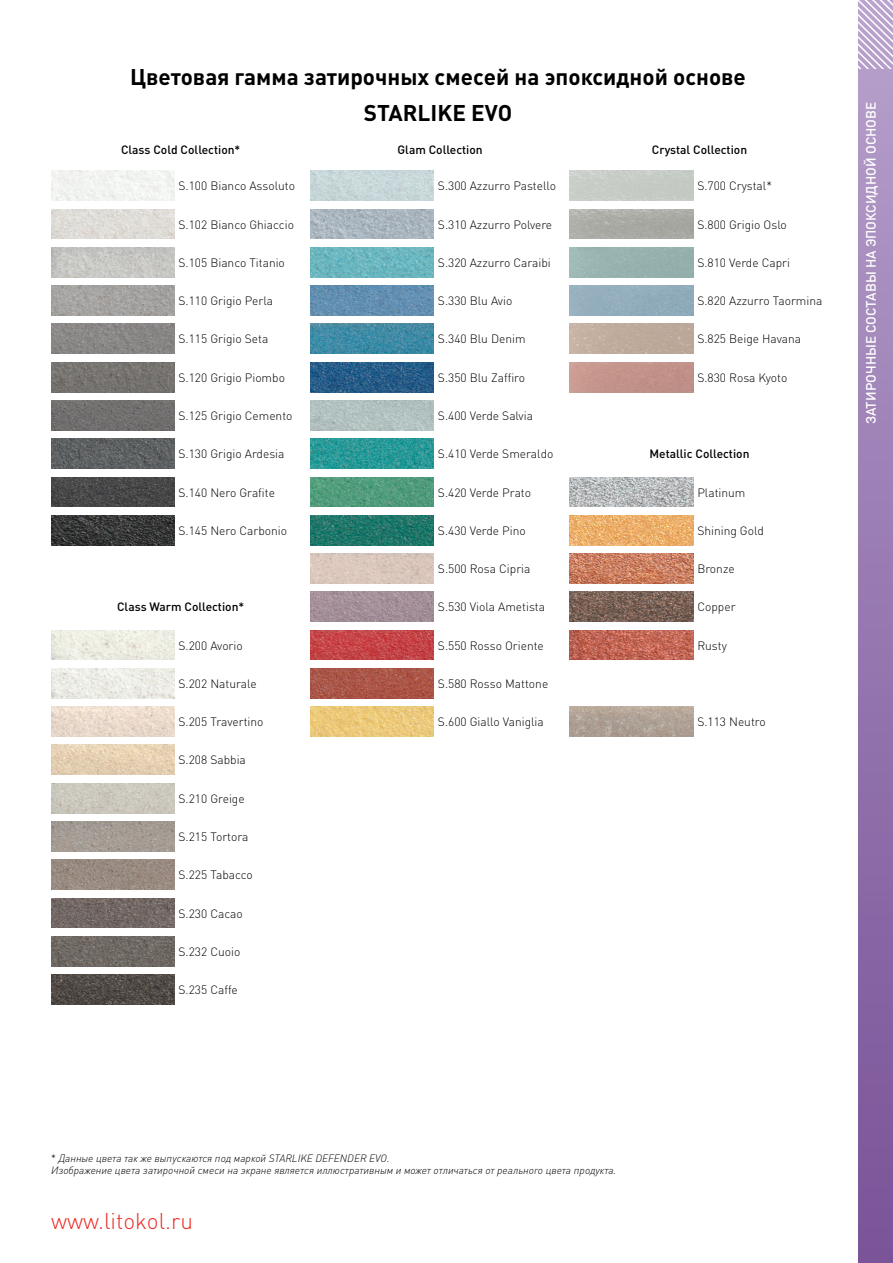
<style>
.page{position:relative;width:893px;height:1263px;background:#fff}
.page>*{position:absolute;margin:0;border:0;box-sizing:border-box;transform-origin:0 0}
.t1{font:700 22.5px/35.5px "DIN Pro";color:#000;text-align:center}
.t2{font:300 22.5px "DIN Pro";color:#ee2a24}
.t3{font:500 13.5px "DIN Pro";color:#fff}
.t4{font:300 12px "DIN Pro";color:#000}
.t5{font:500 12px "DIN Pro";color:#000}
.t6{font:italic 300 10.5px/12.6px "DIN Pro";color:#000}
.s1{font-style:normal}
</style>
<div class="page">
<div style="left:859px;top:0;width:34px;height:1263px;background:linear-gradient(to bottom,#b69fcb,#785297)"></div>
<svg style="left:859px;top:0;width:34px;height:68px"></svg>
<img style="left:51px;top:171px;width:123px;height:30px">
<img style="left:310px;top:171px;width:124px;height:30px">
<div style="left:570px;top:171px;width:123px;height:30px;background:#c6cbc6"></div>
<img style="left:51px;top:209px;width:123px;height:30px">
<img style="left:310px;top:209px;width:124px;height:30px">
<img style="left:570px;top:209px;width:123px;height:30px">
<img style="left:51px;top:247px;width:123px;height:30px">
<img style="left:310px;top:248px;width:124px;height:30px">
<img style="left:51px;top:286px;width:123px;height:29px">
<img style="left:310px;top:286px;width:124px;height:29px">
<div style="left:570px;top:286px;width:123px;height:29px;background:#93adbc"></div>
<img style="left:51px;top:324px;width:123px;height:30px">
<img style="left:310px;top:324px;width:124px;height:30px">
<img style="left:570px;top:324px;width:123px;height:30px">
<img style="left:51px;top:362px;width:123px;height:30px">
<img style="left:310px;top:362px;width:124px;height:30px">
<img style="left:51px;top:400px;width:123px;height:30px">
<img style="left:310px;top:400px;width:124px;height:30px">
<img style="left:51px;top:439px;width:123px;height:30px">
<img style="left:310px;top:439px;width:124px;height:30px">
<img style="left:51px;top:477px;width:123px;height:30px">
<img style="left:310px;top:477px;width:124px;height:30px">
<img style="left:570px;top:477px;width:123px;height:30px">
<img style="left:51px;top:515px;width:123px;height:30px">
<img style="left:310px;top:515px;width:124px;height:30px">
<img style="left:570px;top:515px;width:123px;height:30px">
<img style="left:310px;top:554px;width:124px;height:29px">
<img style="left:570px;top:554px;width:123px;height:29px">
<img style="left:310px;top:592px;width:124px;height:30px">
<img style="left:570px;top:592px;width:123px;height:30px">
<img style="left:51px;top:630px;width:123px;height:30px">
<img style="left:310px;top:630px;width:124px;height:30px">
<img style="left:570px;top:630px;width:123px;height:30px">
<img style="left:51px;top:668px;width:123px;height:30px">
<img style="left:310px;top:668px;width:124px;height:30px">
<img style="left:51px;top:707px;width:123px;height:29px">
<img style="left:310px;top:707px;width:124px;height:29px">
<img style="left:570px;top:707px;width:123px;height:29px">
<img style="left:51px;top:745px;width:123px;height:30px">
<img style="left:51px;top:783px;width:123px;height:30px">
<img style="left:51px;top:821px;width:123px;height:30px">
<img style="left:51px;top:860px;width:123px;height:29px">
<img style="left:51px;top:898px;width:123px;height:30px">
<img style="left:51px;top:936px;width:123px;height:30px">
<img style="left:51px;top:975px;width:123px;height:29px">
<h1 class="t1" style="left:130px;top:58px;width:617px">Цветовая гамма затирочных смесей на эпоксидной основе<br>STARLIKE EVO</h1>
<p class="t5" style="left:121px;top:142px;width:121px">Class Cold Collection*</p>
<p class="t5" style="left:397px;top:142px;width:87px">Glam Collection</p>
<p class="t5" style="left:652px;top:142px;width:97px">Crystal Collection</p>
<p class="t4" style="left:179px;top:178px;width:118px">S.100 Bianco Assoluto</p>
<p class="t4" style="left:438px;top:178px;width:120px">S.300 Azzurro Pastello</p>
<p class="t4" style="left:697px;top:178px;width:76px">S.700 Crystal*</p>
<p class="t4" style="left:179px;top:216px;width:117px">S.102 Bianco Ghiaccio</p>
<p class="t4" style="left:438px;top:216px;width:116px">S.310 Azzurro Polvere</p>
<p class="t4" style="left:697px;top:216px;width:91px">S.800 Grigio Oslo</p>
<p class="t4" style="left:179px;top:254px;width:108px">S.105 Bianco Titanio</p>
<p class="t4" style="left:438px;top:254px;width:114px">S.320 Azzurro Caraibi</p>
<p class="t4" style="left:697px;top:254px;width:94px">S.810 Verde Capri</p>
<p class="t4" style="left:179px;top:293px;width:96px">S.110 Grigio Perla</p>
<p class="t4" style="left:438px;top:293px;width:76px">S.330 Blu Avio</p>
<p class="t4" style="left:697px;top:293px;width:127px">S.820 Azzurro Taormina</p>
<p class="t4" style="left:179px;top:331px;width:91px">S.115 Grigio Seta</p>
<p class="t4" style="left:438px;top:331px;width:89px">S.340 Blu Denim</p>
<p class="t4" style="left:697px;top:331px;width:105px">S.825 Beige Havana</p>
<p class="t4" style="left:179px;top:369px;width:108px">S.120 Grigio Piombo</p>
<p class="t4" style="left:438px;top:369px;width:89px">S.350 Blu Zaffiro</p>
<p class="t4" style="left:697px;top:369px;width:92px">S.830 Rosa Kyoto</p>
<p class="t4" style="left:179px;top:407px;width:115px">S.125 Grigio Cemento</p>
<p class="t4" style="left:438px;top:407px;width:97px">S.400 Verde Salvia</p>
<p class="t4" style="left:179px;top:446px;width:107px">S.130 Grigio Ardesia</p>
<p class="t4" style="left:438px;top:446px;width:117px">S.410 Verde Smeraldo</p>
<p class="t5" style="left:649px;top:446px;width:101px">Metallic Collection</p>
<p class="t4" style="left:179px;top:484px;width:98px">S.140 Nero Grafite</p>
<p class="t4" style="left:438px;top:484px;width:95px">S.420 Verde Prato</p>
<p class="t4" style="left:697px;top:484px;width:50px">Platinum</p>
<p class="t4" style="left:179px;top:522px;width:110px">S.145 Nero Carbonio</p>
<p class="t4" style="left:438px;top:522px;width:89px">S.430 Verde Pino</p>
<p class="t4" style="left:697px;top:522px;width:68px">Shining Gold</p>
<p class="t4" style="left:438px;top:561px;width:94px">S.500 Rosa Cipria</p>
<p class="t4" style="left:697px;top:561px;width:39px">Bronze</p>
<p class="t5" style="left:117px;top:599px;width:129px">Class Warm Collection*</p>
<p class="t4" style="left:438px;top:599px;width:109px">S.530 Viola Ametista</p>
<p class="t4" style="left:697px;top:599px;width:40px">Copper</p>
<p class="t4" style="left:179px;top:637px;width:66px">S.200 Avorio</p>
<p class="t4" style="left:438px;top:637px;width:107px">S.550 Rosso Oriente</p>
<p class="t4" style="left:697px;top:637px;width:31px">Rusty</p>
<p class="t4" style="left:179px;top:675px;width:80px">S.202 Naturale</p>
<p class="t4" style="left:438px;top:675px;width:112px">S.580 Rosso Mattone</p>
<p class="t4" style="left:179px;top:714px;width:86px">S.205 Travertino</p>
<p class="t4" style="left:438px;top:714px;width:107px">S.600 Giallo Vaniglia</p>
<p class="t4" style="left:697px;top:714px;width:70px">S.113 Neutro</p>
<p class="t4" style="left:179px;top:752px;width:69px">S.208 Sabbia</p>
<p class="t4" style="left:179px;top:790px;width:68px">S.210 Greige</p>
<p class="t4" style="left:179px;top:828px;width:71px">S.215 Tortora</p>
<p class="t4" style="left:179px;top:867px;width:76px">S.225 Tabacco</p>
<p class="t4" style="left:179px;top:905px;width:66px">S.230 Cacao</p>
<p class="t4" style="left:179px;top:943px;width:63px">S.232 Cuoio</p>
<p class="t4" style="left:179px;top:981px;width:61px">S.235 Caffe</p>
<p class="t3" style="left:862px;top:424px;width:324px;rotate:-90deg">ЗАТИРОЧНЫЕ СОСТАВЫ НА ЭПОКСИДНОЙ ОСНОВЕ</p>
<p class="t6" style="left:51px;top:1150px;width:567px"><span class="s1">*</span> Данные цвета так же выпускаются под маркой STARLIKE DEFENDER EVO.<br>Изображение цвета затирочной смеси на экране является иллюстративным и может отличаться от реального цвета продукта.</p>
<h1 class="t2" style="left:51px;top:1205px;width:143px">www.litokol.ru</h1>
</div>
